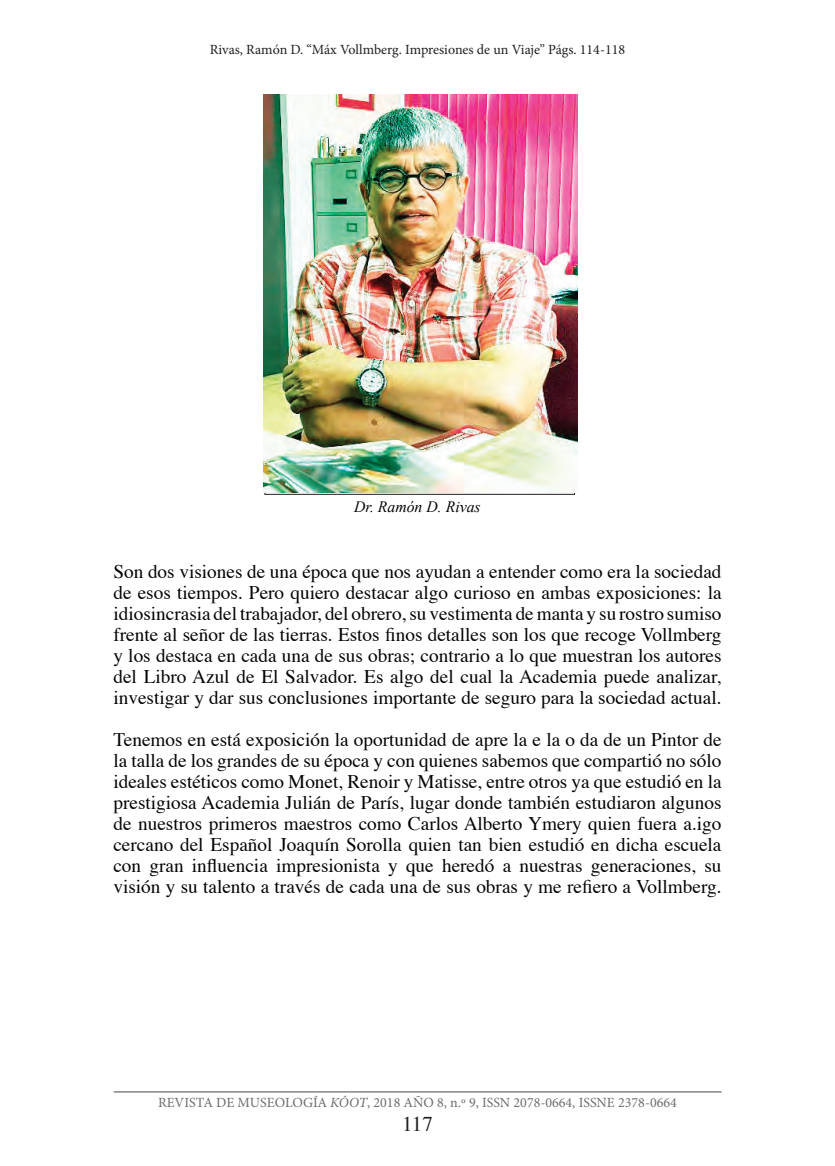
<style>
.page{position:relative;width:835px;height:1166px;background:#fff}
.page>*{position:absolute;margin:0;border:0;box-sizing:border-box;transform-origin:0 0}
.t1{font:21px "Times";color:#231f20}
.t2{font:19.25px/21px "Times";color:#040503;text-align:justify}
.t3{font:italic 15.75px "Times New Roman";color:#040503}
.t4{font:14px "Minion Pro";color:#6c6d70}
.t5{font:14px "Minion Pro";color:#231f20}
.s1{font-style:italic}
</style>
<div class="page">
<hr style="left:114px;top:1091px;width:607px;height:1px;background:#939598">
<img style="left:264px;top:94px;width:313px;height:398px">
<p class="t5" style="left:210px;top:40px;width:417px">Rivas, Ramón D. “Máx Vollmberg. Impresiones de un Viaje” Págs. 114-118</p>
<p class="t3" style="left:354px;top:498px;width:128px">Dr. Ramón D. Rivas</p>
<p class="t2" style="left:113px;top:562px;width:609px">Son dos visiones de una época que nos ayudan a entender como era la sociedad de esos tiempos. Pero quiero destacar algo curioso en ambas exposiciones: la idiosincrasia del trabajador, del obrero, su vestimenta de manta y su rostro sumiso frente al señor de las tierras. Estos finos detalles son los que recoge Vollmberg y los destaca en cada una de sus obras; contrario a lo que muestran los autores del Libro Azul de El Salvador. Es algo del cual la Academia puede analizar, investigar y dar sus conclusiones importante de seguro para la sociedad actual.</p>
<p class="t2" style="left:113px;top:730px;width:609px">Tenemos en está exposición la oportunidad de apre la e la o da de un Pintor de la talla de los grandes de su época y con quienes sabemos que compartió no sólo ideales estéticos como Monet, Renoir y Matisse, entre otros ya que estudió en la prestigiosa Academia Julián de París, lugar donde también estudiaron algunos de nuestros primeros maestros como Carlos Alberto Ymery quien fuera a.igo cercano del Español Joaquín Sorolla quien tan bien estudió en dicha escuela con gran influencia impresionista y que heredó a nuestras generaciones, su visión y su talento a través de cada una de sus obras y me refiero a Vollmberg.</p>
<p class="t4" style="left:158px;top:1093px;width:520px">REVISTA DE MUSEOLOGÍA <span class="s1">KÓOT</span>, 2018 AÑO 8, n.º 9, ISSN 2078-0664, ISSNE 2378-0664</p>
<p class="t1" style="left:402px;top:1110px;width:32px">117</p>
</div>
